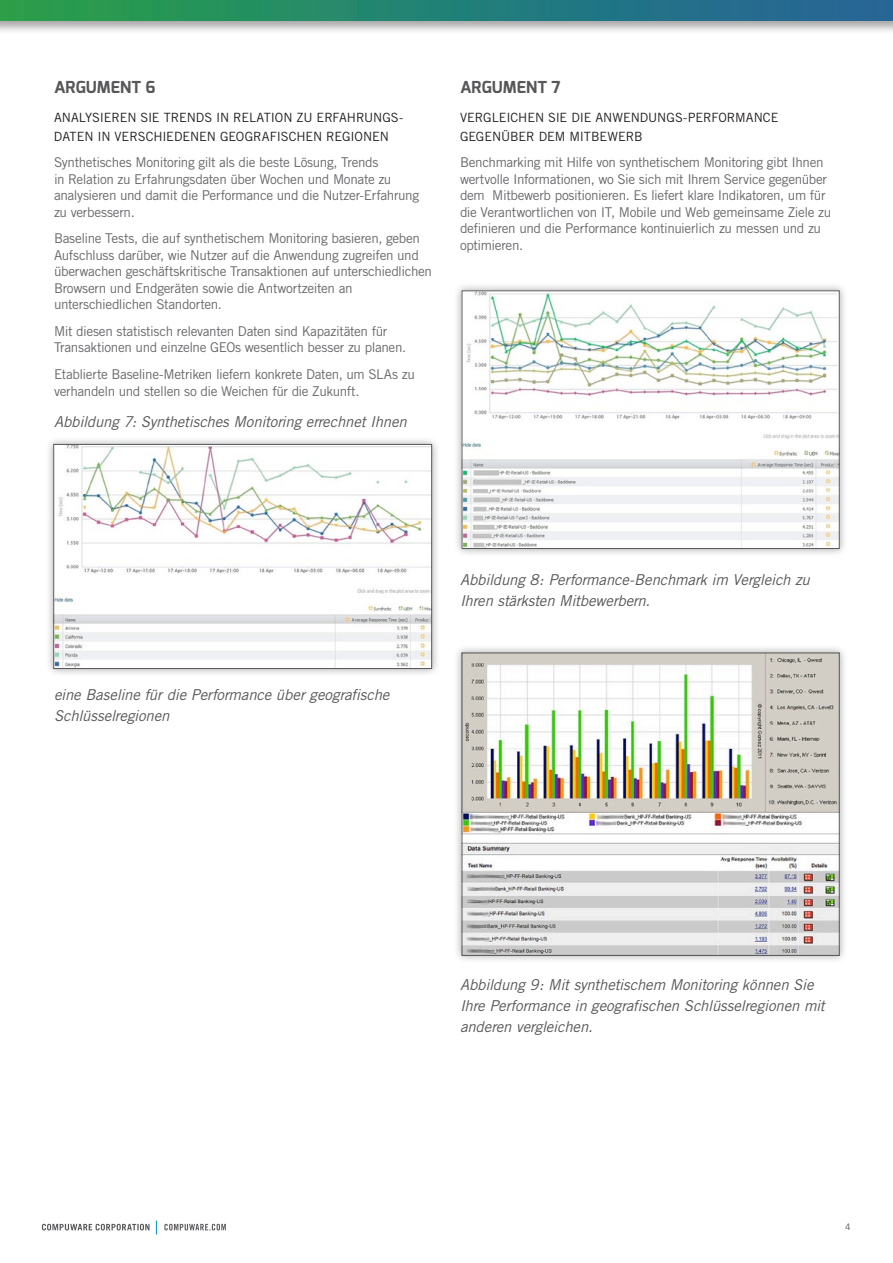
<style>
.page{position:relative;width:893px;height:1263px;background:#fff}
.page>*{position:absolute;margin:0;border:0;box-sizing:border-box;transform-origin:0 0}
.t1{font:700 16.5px "Exo";letter-spacing:.005em;color:#575659}
.t2{font:italic 15px/21px "Trade Gothic";letter-spacing:-.01em;color:#575659}
.t3{font:13.5px/16.5px "Trade Gothic";letter-spacing:-.025em;color:#69676b}
.t4{font:12.75px "Trade Gothic";letter-spacing:-.01em;color:#231f20}
.t5{font:9px "Trade Gothic LT Std";color:#575659}
</style>
<div class="page">
<div style="left:0;top:0;width:893px;height:35px;background:#231f20;opacity:.4"></div>
<img style="left:0;top:0;width:893px;height:20px">
<svg style="left:165px;top:1224px;width:61px;height:6px"></svg>
<svg style="left:42px;top:1224px;width:106px;height:6px"></svg>
<div style="left:148px;top:1218px;width:17px;height:26px;background:#575659;opacity:.4"></div>
<svg style="left:156px;top:1220px;width:1px;height:14px"></svg>
<div style="left:45px;top:436px;width:395px;height:241px;background:#575659;opacity:.5"></div>
<img style="left:55px;top:446px;width:375px;height:221px">
<div style="left:53px;top:444px;width:379px;height:225px;border:1px solid #55565a"></div>
<div style="left:453px;top:282px;width:395px;height:275px;background:#575659;opacity:.5"></div>
<img style="left:464px;top:292px;width:374px;height:255px">
<div style="left:462px;top:290px;width:378px;height:259px;border:1px solid #55565a"></div>
<div style="left:453px;top:644px;width:395px;height:320px;background:#575659;opacity:.5"></div>
<img style="left:464px;top:654px;width:374px;height:300px">
<div style="left:462px;top:652px;width:378px;height:304px;border:1px solid #55565a"></div>
<p class="t1" style="left:54px;top:76px;width:103px">ARGUMENT 6</p>
<p class="t4" style="left:54px;top:110px;width:47px">Analysieren</p>
<p class="t4" style="left:140px;top:110px;width:40px">Sie Trends</p>
<p class="t4" style="left:216px;top:110px;width:33px">in Relati</p>
<p class="t4" style="left:275px;top:110px;width:130px">on zu ERFAH RUNGS-</p>
<p class="t4" style="left:54px;top:128px;width:70px">DATEN in versc</p>
<p class="t4" style="left:153px;top:128px;width:18px">hiedenen</p>
<p class="t4" style="left:220px;top:128px;width:33px">geografisc</p>
<p class="t4" style="left:296px;top:128px;width:76px">hen Regionen</p>
<p class="t3" style="left:54px;top:154px;width:367px">Synthetisches Monitoring gilt als die beste Lösung, Trends<br>in Relation zu Erfahrungsdaten über Wochen und Monate zu analysieren und damit die Performance und die Nutzer-Erfahrung zu verbessern.</p>
<p class="t3" style="left:54px;top:230px;width:380px">Baseline Tests, die auf synthetischem Monitoring basieren, geben Aufschluss darüber, wie Nutzer auf die Anwendung zugreifen und überwachen geschäftskritische Transaktionen auf unterschiedlichen B rowsern und Endgeräten sowie die Antwortzeiten an unterschiedlichen Standorten.</p>
<p class="t3" style="left:54px;top:323px;width:354px">Mit diesen statistisch relevanten Daten sind Kapazitäten für<br>Transaktionen und einzelne GEOs wesentlich besser zu planen.</p>
<p class="t3" style="left:54px;top:366px;width:362px">Etablierte Baseline-Metriken liefern konkrete Daten, um SLAs zu verhandeln und stellen so die Weichen für die Zukunft.</p>
<p class="t2" style="left:54px;top:411px;width:354px">Abbildung 7: Synthetisches Monitoring errechnet Ihnen</p>
<p class="t1" style="left:460px;top:76px;width:102px">ARGUMENT 7</p>
<p class="t4" style="left:460px;top:110px;width:16px">Vergleic</p>
<p class="t4" style="left:518px;top:110px;width:61px">hen Sie die</p>
<p class="t4" style="left:595px;top:110px;width:18px">Anwendungs</p>
<p class="t4" style="left:683px;top:110px;width:54px">-Performance</p>
<p class="t4" style="left:460px;top:128px;width:10px">gegenü</p>
<p class="t4" style="left:510px;top:128px;width:38px">ber dem</p>
<p class="t4" style="left:569px;top:128px;width:40px">Mitbewer</p>
<p class="t4" style="left:634px;top:128px;width:10px">b</p>
<p class="t3" style="left:460px;top:154px;width:373px">Benchmarking mit H ilfe von synthetischem Monitoring gibt Ihnen wertvolle Informationen, wo Sie sich mit Ihrem Service gegenüber dem Mitbewerb positionieren. Es liefert klare Indikatoren, um für die Verantwortlichen von IT, Mobile und Web gemeinsame Ziele zu definieren und die Performance kontinuierlich zu messen und zu optimieren.</p>
<p class="t2" style="left:54px;top:684px;width:337px">eine Baseline für die Performance über geografische<br>Schlüsselregionen</p>
<p class="t2" style="left:460px;top:569px;width:351px">Abbildung 8: Performance-Benchmark im Vergleich zu<br>Ihren stärksten Mitbewerbern.</p>
<p class="t2" style="left:460px;top:974px;width:366px">Abbildung 9: Mit synthetischem Monitoring können Sie<br>Ihre Performance in geografischen Schlüsselregionen mit anderen vergleichen.</p>
<p class="t5" style="left:845px;top:1221px;width:7px">4</p>
</div>
